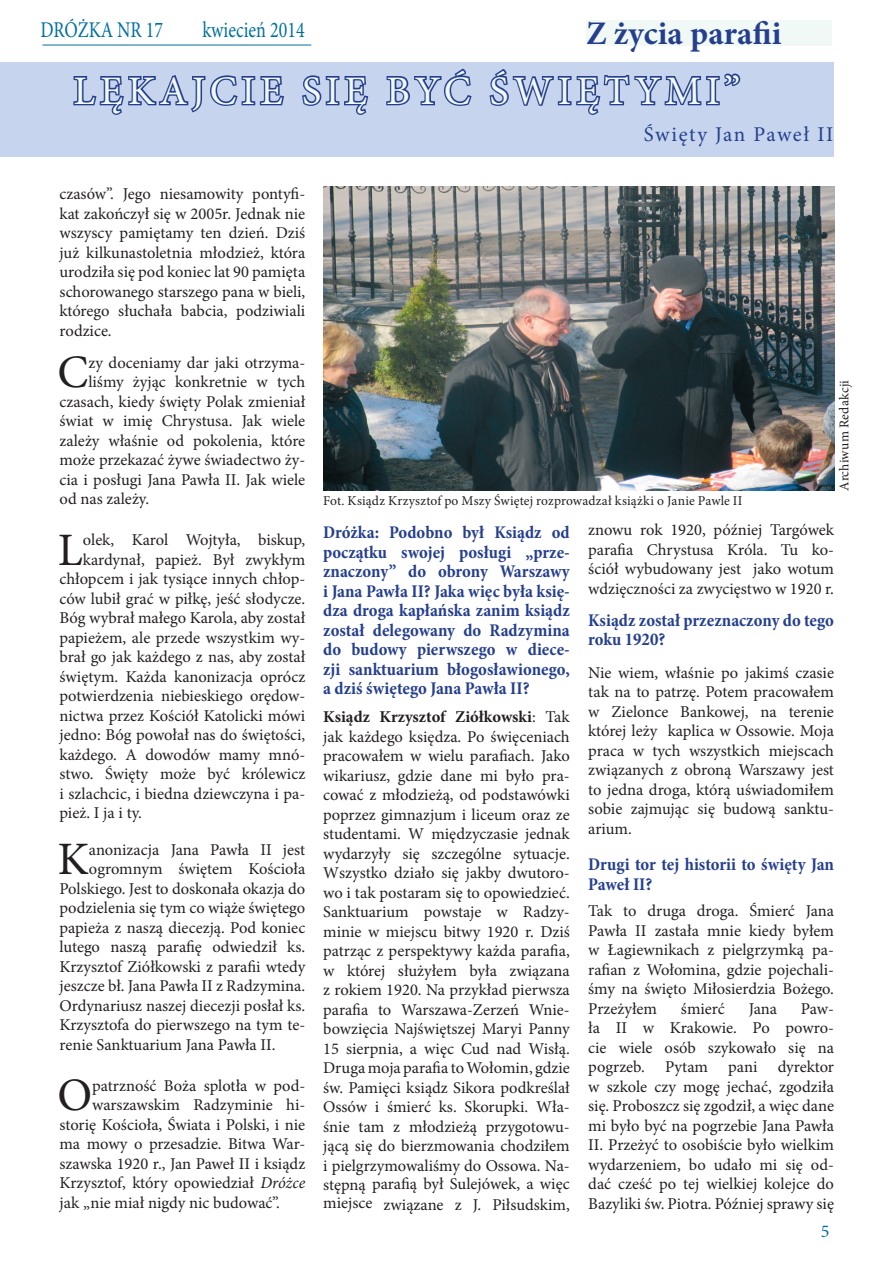
<style>
.page{position:relative;width:893px;height:1263px;background:#fff}
.page>*{position:absolute;margin:0;border:0;box-sizing:border-box;transform-origin:0 0}
.t1{font:46.5px "Minion Pro";color:#231f20}
.t2{font:40.5px "Minion Pro";letter-spacing:.12em;color:#f0f9f5}
.t3{font:700 33px "Minion Pro";color:#253f8e}
.t4{font:22.5px "Minion Pro";color:#006f9f;scale:.8 1}
.t5{font:21px "Minion Pro";letter-spacing:.075em;color:#253f8e}
.t6{font:700 condensed 18px/19.5px "Minion Pro";color:#253f8e}
.t7{font:18px "Minion Pro";color:#006f9f}
.t8{font:16.5px/19.5px "Minion Pro";color:#231f20;text-align:justify}
.t9{font:13.5px "Minion Pro";letter-spacing:.01em;color:#231f20}
.s1{font-style:italic}
.s2{font-weight:700}
</style>
<div class="page">
<hr style="left:43px;top:45px;width:268px;height:1px;background:#006f9f">
<div style="left:586px;top:20px;width:246px;height:26px;background:#f0f9f5"></div>
<div style="left:0;top:62px;width:833px;height:95px;background:#c6d5ed"></div>
<svg style="left:73px;top:75px;width:211px;height:40px"></svg>
<svg style="left:302px;top:75px;width:67px;height:40px"></svg>
<svg style="left:386px;top:68px;width:86px;height:38px"></svg>
<svg style="left:489px;top:69px;width:252px;height:46px"></svg>
<img style="left:323px;top:186px;width:512px;height:305px">
<h3 class="t4" style="left:40px;top:14px;width:155px">DRÓŻKA NR 17</h3>
<h3 class="t4" style="left:202px;top:14px;width:129px">kwiecień 2014</h3>
<h3 class="t3" style="left:586px;top:10px;width:197px">Z życia parafii</h3>
<h2 class="t2" style="left:73px;top:64px;width:668px">LĘKAJCIE SIĘ BYĆ ŚWIĘTYMI”</h2>
<p class="t5" style="left:644px;top:121px;width:191px">Święty Jan Paweł II</p>
<p class="t8" style="left:60px;top:184px;width:247px">czasów”. Jego niesamowity pontyfi&shy;kat zakończył się w 2005r. Jednak nie wszyscy pamiętamy ten dzień. Dziś już kilkunastoletnia młodzież, która urodziła się pod koniec lat 90 pamięta schorowanego starszego pana w bieli, którego słuchała babcia, podziwiali rodzice.</p>
<h1 class="t1" style="left:57px;top:341px;width:32px">C</h1>
<p class="t8" style="left:88px;top:353px;width:218px">zy doceniamy dar jaki otrzyma-</p>
<p class="t8" style="left:88px;top:372px;width:218px">liśmy żyjąc konkretnie w tych</p>
<p class="t8" style="left:60px;top:392px;width:247px">czasach, kiedy święty Polak zmieniał</p>
<p class="t8" style="left:60px;top:411px;width:247px">świat w imię Chrystusa. Jak wiele</p>
<p class="t8" style="left:60px;top:431px;width:247px">zależy właśnie od pokolenia, które</p>
<p class="t8" style="left:60px;top:450px;width:247px">może przekazać żywe świadectwo ży-</p>
<p class="t8" style="left:60px;top:470px;width:247px">cia i posługi Jana Pawła II. Jak wiele</p>
<p class="t8" style="left:60px;top:489px;width:91px">od nas zależy.</p>
<h1 class="t1" style="left:58px;top:519px;width:27px">L</h1>
<p class="t8" style="left:83px;top:530px;width:224px">olek, Karol Wojtyła, biskup,</p>
<p class="t8" style="left:83px;top:550px;width:224px">kardynał, papież. Był zwykłym</p>
<p class="t8" style="left:60px;top:569px;width:247px">chłopcem i jak tysiące innych chłop-</p>
<p class="t8" style="left:60px;top:589px;width:247px">ców lubił grać w piłkę, jeść słodycze.</p>
<p class="t8" style="left:60px;top:608px;width:247px">Bóg wybrał małego Karola, aby został</p>
<p class="t8" style="left:60px;top:628px;width:247px">papieżem, ale przede wszystkim wy-</p>
<p class="t8" style="left:60px;top:647px;width:247px">brał go jak każdego z nas, aby został</p>
<p class="t8" style="left:60px;top:667px;width:247px">świętym. Każda kanonizacja oprócz</p>
<p class="t8" style="left:60px;top:686px;width:247px">potwierdzenia niebieskiego orędow-</p>
<p class="t8" style="left:60px;top:706px;width:247px">nictwa przez Kościół Katolicki mówi</p>
<p class="t8" style="left:60px;top:725px;width:247px">jedno: Bóg powołał nas do świętości,</p>
<p class="t8" style="left:60px;top:745px;width:247px">każdego. A dowodów mamy mnó-</p>
<p class="t8" style="left:60px;top:764px;width:247px">stwo. Święty może być królewicz</p>
<p class="t8" style="left:60px;top:784px;width:247px">i szlachcic, i biedna dziewczyna i pa-</p>
<p class="t8" style="left:60px;top:803px;width:84px">pież. I ja i ty.</p>
<h1 class="t1" style="left:58px;top:828px;width:33px">K</h1>
<p class="t8" style="left:89px;top:840px;width:218px">anonizacja Jana Pawła II jest</p>
<p class="t8" style="left:89px;top:859px;width:218px">ogromnym świętem Kościoła</p>
<p class="t8" style="left:60px;top:879px;width:247px">Polskiego. Jest to doskonała okazja do</p>
<p class="t8" style="left:60px;top:898px;width:247px">podzielenia się tym co wiąże świętego</p>
<p class="t8" style="left:60px;top:918px;width:247px">papieża z naszą diecezją. Pod koniec</p>
<p class="t8" style="left:60px;top:937px;width:247px">lutego naszą parafię odwiedził ks.</p>
<p class="t8" style="left:60px;top:957px;width:247px">Krzysztof Ziółkowski z parafii wtedy</p>
<p class="t8" style="left:60px;top:976px;width:247px">jeszcze bł. Jana Pawła II z Radzymina.</p>
<p class="t8" style="left:60px;top:996px;width:247px">Ordynariusz naszej diecezji posłał ks.</p>
<p class="t8" style="left:60px;top:1015px;width:247px">Krzysztofa do pierwszego na tym te-</p>
<p class="t8" style="left:60px;top:1035px;width:218px">renie Sanktuarium Jana Pawła II.</p>
<h1 class="t1" style="left:57px;top:1064px;width:36px">O</h1>
<p class="t8" style="left:92px;top:1075px;width:215px">patrzność Boża splotła w pod-</p>
<p class="t8" style="left:92px;top:1095px;width:215px">warszawskim Radzyminie hi-</p>
<p class="t8" style="left:60px;top:1114px;width:247px">storię Kościoła, Świata i Polski, i nie</p>
<p class="t8" style="left:60px;top:1134px;width:247px">ma mowy o przesadzie. Bitwa War-</p>
<p class="t8" style="left:60px;top:1153px;width:247px">szawska 1920 r., Jan Paweł II i ksiądz</p>
<p class="t8" style="left:60px;top:1173px;width:247px">Krzysztof, który opowiedział <span class="s1">Dróżce</span></p>
<p class="t8" style="left:60px;top:1192px;width:222px">jak „nie miał nigdy nic budować”.</p>
<p class="t9" style="left:323px;top:492px;width:421px">Fot. Ksiądz Krzysztof po Mszy Świętej rozprowadzał książki o Janie Pawle II</p>
<p class="t9" style="left:835px;top:491px;width:112px;rotate:-90deg">Archiwum Redakcji</p>
<p class="t6" style="left:323px;top:523px;width:248px;text-align:justify">Dróżka: Podobno był Ksiądz od początku swojej posługi „prze&shy;znaczony” do obrony Warszawy i Jana Pawła II? Jaka więc była księ&shy;dza droga kapłańska zanim ksiądz został delegowany do Radzymina do budowy pierwszego w diece&shy;zji sanktuarium błogosławionego, a dziś świętego Jana Pawła II?</p>
<p class="t8" style="left:323px;top:707px;width:248px"><span class="s2">Ksiądz Krzysztof Ziółkowski</span>: Tak jak każdego księdza. Po święceniach pracowałem w wielu parafiach. Jako wikariusz, gdzie dane mi było pra&shy;cować z młodzieżą, od podstawówki poprzez gimnazjum i liceum oraz ze studentami. W międzyczasie jednak wydarzyły się szczególne sytuacje.<br>Wszystko działo się jakby dwutoro&shy;wo i tak postaram się to opowiedzieć.<br>Sanktuarium powstaje w Radzy&shy;minie w miejscu bitwy 1920 r. Dziś patrząc z perspektywy każda parafia, w której służyłem była związana z rokiem 1920. Na przykład pierwsza parafia to Warszawa-Zerzeń Wnie&shy;bowzięcia Najświętszej Maryi Panny 15 sierpnia, a więc Cud nad Wisłą.<br>Druga moja parafia to Wołomin, gdzie św. Pamięci ksiądz Sikora podkreślał Ossów i śmierć ks. Skorupki. Wła&shy;śnie tam z młodzieżą przygotowu&shy;jącą się do bierzmowania chodziłem i pielgrzymowaliśmy do Ossowa. Na-</p>
<p class="t8" style="left:323px;top:1173px;width:248px;line-height:21px">stępną parafią był Sulejówek, a więc miejsce związane z J. Piłsudskim,</p>
<p class="t8" style="left:588px;top:520px;width:247px">znowu rok 1920, później Targówek parafia Chrystusa Króla. Tu ko&shy;ściół wybudowany jest jako wotum wdzięczności za zwycięstwo w 1920 r.</p>
<p class="t6" style="left:588px;top:610px;width:247px">Ksiądz został przeznaczony do tego roku 1920?</p>
<p class="t8" style="left:588px;top:663px;width:247px">Nie wiem, właśnie po jakimś czasie tak na to patrzę. Potem pracowałem w Zielonce Bankowej, na terenie której leży kaplica w Ossowie. Moja praca w tych wszystkich miejscach związanych z obroną Warszawy jest to jedna droga, którą uświadomiłem sobie zajmując się budową sanktu&shy;arium.</p>
<p class="t6" style="left:588px;top:854px;width:247px">Drugi tor tej historii to święty Jan<br>Paweł II?</p>
<p class="t8" style="left:588px;top:901px;width:247px">Tak to druga droga. Śmierć Jana Pawła II zastała mnie kiedy byłem w Łagiewnikach z pielgrzymką pa&shy;rafian z Wołomina, gdzie pojechali&shy;śmy na święto Miłosierdzia Bożego.<br>Przeżyłem</p>
<p class="t8" style="left:681px;top:999px;width:45px">śmierć</p>
<p class="t8" style="left:749px;top:999px;width:30px">Jana</p>
<p class="t8" style="left:588px;top:999px;width:247px;text-indent:213px">Paw&shy;ła II w Krakowie. Po powro&shy;cie wiele osób szykowało się na pogrzeb. Pytam pani dyrektor w szkole czy mogę jechać, zgodziła się. Proboszcz się zgodził, a więc dane mi było być na pogrzebie Jana Pawła II. Przeżyć to osobiście było wielkim wydarzeniem, bo udało mi się od&shy;dać cześć po tej wielkiej kolejce do Bazyliki św. Piotra. Później sprawy się</p>
<p class="t7" style="left:821px;top:1219px;width:10px">5</p>
</div>
